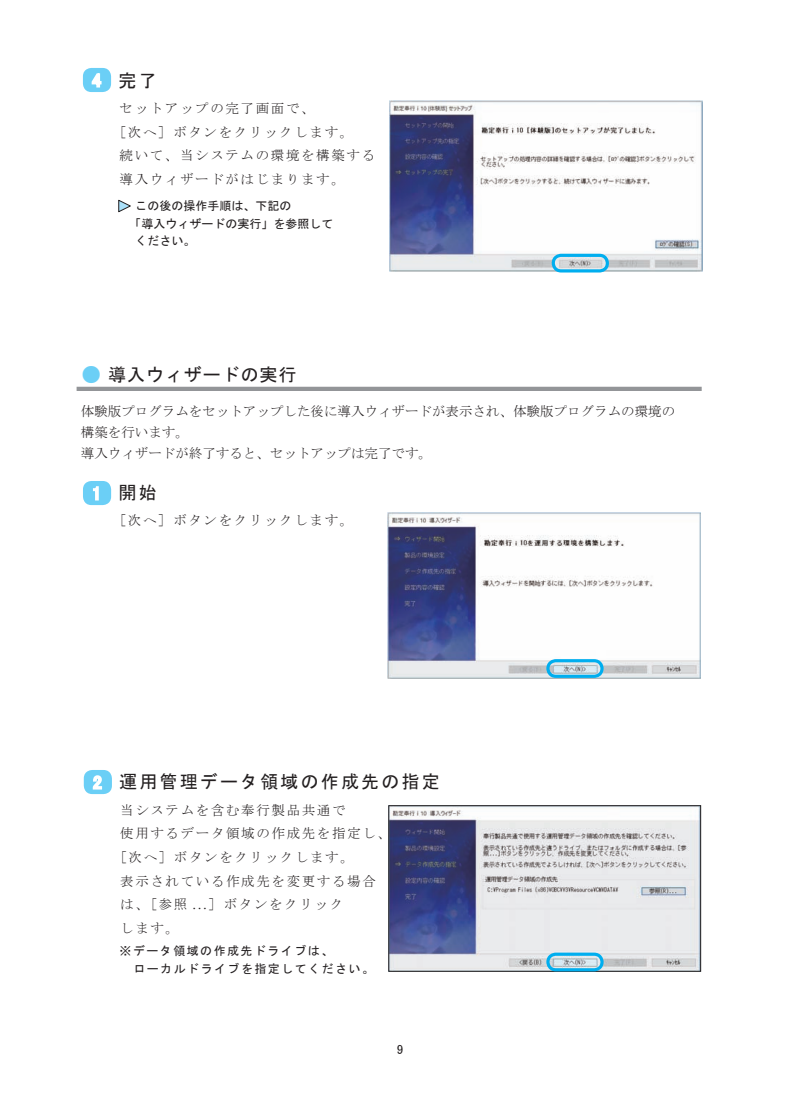
<style>
.page{position:relative;width:800px;height:1119px;background:#fff}
.page>*{position:absolute;margin:0;border:0;box-sizing:border-box;transform-origin:0 0}
.操作方法見出し{font:18px "MS Gothic";letter-spacing:.12em;color:#231f20}
.見出し２{font:18px "MS Gothic";letter-spacing:.05em;color:#231f20}
.操作方法本文スタイル{font:13.5px/23.7px "MS Mincho";letter-spacing:.12em;color:#231f20}
.本文スタイル{font:13.5px/21.3px "MS Mincho";color:#231f20}
.t1{font:13.2px "MS P Gothic";color:#231f20}
.操作方法メモスタイル{font:12px/17.2px "MS Gothic";letter-spacing:.12em;color:#231f20}
.操作方法メモスタイル-2{font:12px "MS Gothic";color:#231f20}
.s1{font-size:21px;color:#6bcff6}
.s2{font-family:"Century"}
</style>
<div class="page">
<img style="left:389px;top:101px;width:313px;height:170px">
<div style="left:551px;top:254px;width:57px;height:18px;border:3px solid #00aeef;border-radius:8px"></div>
<svg style="left:118px;top:199px;width:13px;height:14px"></svg>
<div style="left:83px;top:68px;width:28px;height:24px;background:#6bcff6;border-radius:9px"></div>
<svg style="left:91px;top:73px;width:11px;height:15px"></svg>
<div style="left:77px;top:386px;width:624px;height:5px;background:#939598"></div>
<img style="left:388px;top:512px;width:312px;height:166px">
<div style="left:83px;top:481px;width:28px;height:24px;background:#6bcff6;border-radius:9px"></div>
<svg style="left:93px;top:486px;width:6px;height:15px"></svg>
<div style="left:546px;top:659px;width:57px;height:18px;border:3px solid #00aeef;border-radius:8px"></div>
<div style="left:84px;top:769px;width:28px;height:25px;background:#6bcff6;border-radius:9px"></div>
<svg style="left:92px;top:775px;width:11px;height:15px"></svg>
<img style="left:390px;top:807px;width:309px;height:162px">
<div style="left:388px;top:805px;width:313px;height:166px;border:1px solid #231f20"></div>
<div style="left:546px;top:952px;width:57px;height:19px;border:3px solid #00aeef;border-radius:8px"></div>
<p class="操作方法見出し" style="left:118px;top:71px;width:40px">完了</p>
<p class="操作方法本文スタイル" style="left:113px;top:96px;width:242px;text-indent:7px">セットアップの完了画面で、<br>［次へ］ボタンをクリックします。</p>
<p class="操作方法本文スタイル" style="left:119px;top:144px;width:257px">続いて、当システムの環境を構築する</p>
<p class="操作方法本文スタイル" style="left:119px;top:167px;width:227px">導入ウィザードがはじまります。</p>
<p class="操作方法メモスタイル-2" style="left:135px;top:200px;width:157px">この後の操作手順は、下記の</p>
<p class="操作方法メモスタイル-2" style="left:129px;top:217px;width:205px">「導入ウィザードの実行」を参照して</p>
<p class="操作方法メモスタイル" style="left:135px;top:232px;width:61px">ください。</p>
<p class="見出し２" style="left:81px;top:365px;width:217px"><span class="s1">●</span> 導入ウィザードの実行</p>
<p class="本文スタイル" style="left:81px;top:400px;width:596px">体験版プログラムをセットアップした後に導入ウィザードが表示され、体験版プログラムの環境の</p>
<p class="本文スタイル" style="left:81px;top:421px;width:353px">構築を行います。<br>導入ウィザードが終了すると、セットアップは完了です。</p>
<p class="操作方法見出し" style="left:118px;top:483px;width:40px">開始</p>
<p class="操作方法本文スタイル" style="left:113px;top:508px;width:242px">［次へ］ボタンをクリックします。</p>
<p class="操作方法見出し" style="left:119px;top:772px;width:322px">運用管理データ領域の作成先の指定</p>
<p class="操作方法本文スタイル" style="left:120px;top:797px;width:227px">当システムを含む奉行製品共通で</p>
<p class="操作方法本文スタイル" style="left:120px;top:821px;width:272px">使用するデータ領域の作成先を指定し、</p>
<p class="操作方法本文スタイル" style="left:113px;top:845px;width:242px">［次へ］ボタンをクリックします。</p>
<p class="操作方法本文スタイル" style="left:120px;top:868px;width:257px">表示されている作成先を変更する場合</p>
<p class="操作方法本文スタイル" style="left:120px;top:892px;width:224px">は、［参照 <span class="s2">...</span>］ボタンをクリックします。</p>
<p class="操作方法メモスタイル" style="left:133px;top:942px;width:242px;text-indent:-14px">※データ領域の作成先ドライブは、<br>ローカルドライブを指定してください。</p>
<p class="t1" style="left:396px;top:1042px;width:8px">9</p>
</div>
